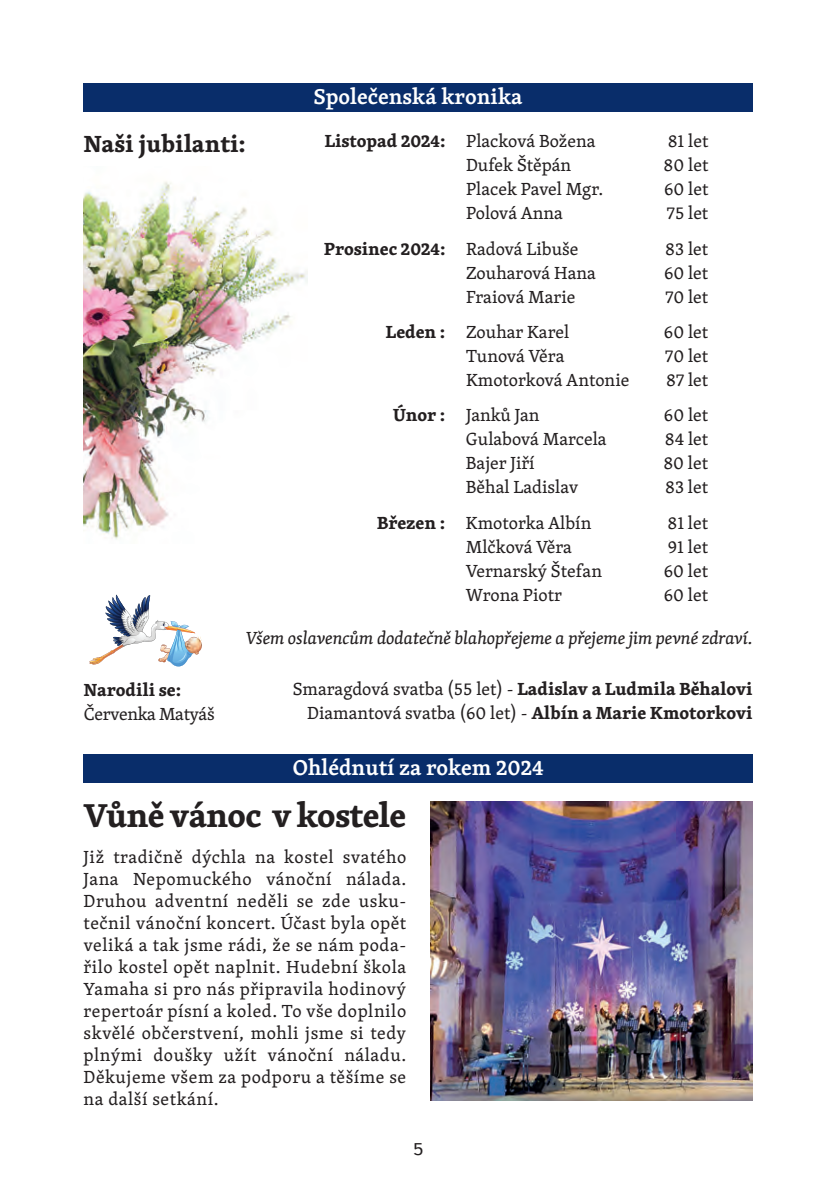
<style>
.page{position:relative;width:839px;height:1192px;background:#fff}
.page>*{position:absolute;margin:0;border:0;box-sizing:border-box;transform-origin:0 0}
.t1{font:700 34px "Skolar Latin";letter-spacing:-.02em;color:#231f20}
.t2{font:700 24px "Skolar Latin";color:#231f20}
.t3{font:600 22px "Skolar PE";color:#fff}
.t4{font:20px "Podkova";color:#231f20}
.t5{font:18px/22px "Skolar Latin";color:#231f20;text-align:right}
.t6{font:italic 18px "Skolar Latin";color:#231f20}
.t7{font:700 18px "Skolar Latin";color:#231f20}
.t8{font:18px "Skolar Latin";letter-spacing:-.02em;color:#231f20}
.s1{font-weight:700}
.s2{font-weight:400}
</style>
<div class="page">
<img style="left:89px;top:594px;width:110px;height:73px">
<img style="left:184px;top:636px;width:18px;height:17px">
<img style="left:84px;top:181px;width:224px;height:358px">
<div style="left:84px;top:84px;width:669px;height:28px;background:#092d6a"></div>
<div style="left:84px;top:754px;width:669px;height:28px;background:#092d6a"></div>
<img style="left:430px;top:801px;width:323px;height:299px">
<h2 class="t2" style="left:84px;top:124px;width:163px">Naši jubilanti:</h2>
<p class="t3" style="left:314px;top:80px;width:210px">Společenská kronika</p>
<p class="t5" style="left:324px;top:130px;width:272px"><span class="s1">Listopad 2024:</span> Placková Božena</p>
<p class="t5" style="left:667px;top:130px;width:42px">81 let</p>
<p class="t5" style="left:466px;top:154px;width:107px">Dufek Štěpán</p>
<p class="t5" style="left:663px;top:154px;width:46px">80 let</p>
<p class="t5" style="left:466px;top:178px;width:138px">Placek Pavel Mgr.</p>
<p class="t5" style="left:664px;top:178px;width:46px">60 let</p>
<p class="t5" style="left:466px;top:202px;width:98px">Polová Anna</p>
<p class="t5" style="left:667px;top:202px;width:43px">75 let</p>
<p class="t7" style="left:324px;top:234px;width:256px">Prosinec 2024: <span class="s2">Radová Libuše</span></p>
<p class="t5" style="left:665px;top:237px;width:44px">83 let</p>
<p class="t5" style="left:466px;top:261px;width:131px">Zouharová Hana</p>
<p class="t5" style="left:664px;top:261px;width:46px">60 let</p>
<p class="t5" style="left:466px;top:285px;width:111px">Fraiová Marie</p>
<p class="t5" style="left:665px;top:285px;width:44px">70 let</p>
<p class="t5" style="left:386px;top:320px;width:185px"><span class="s1">Leden :</span> Zouhar Karel</p>
<p class="t5" style="left:664px;top:320px;width:46px">60 let</p>
<p class="t5" style="left:466px;top:344px;width:100px">Tunová Věra</p>
<p class="t5" style="left:665px;top:344px;width:44px">70 let</p>
<p class="t5" style="left:466px;top:368px;width:165px">Kmotorková Antonie</p>
<p class="t5" style="left:666px;top:368px;width:43px">87 let</p>
<p class="t5" style="left:393px;top:404px;width:148px"><span class="s1">Únor :</span> Janků Jan</p>
<p class="t5" style="left:664px;top:404px;width:46px">60 let</p>
<p class="t5" style="left:466px;top:428px;width:142px">Gulabová Marcela</p>
<p class="t5" style="left:664px;top:428px;width:45px">84 let</p>
<p class="t5" style="left:466px;top:452px;width:70px">Bajer Jiří</p>
<p class="t5" style="left:663px;top:452px;width:46px">80 let</p>
<p class="t5" style="left:466px;top:476px;width:114px">Běhal Ladislav</p>
<p class="t5" style="left:665px;top:476px;width:44px">83 let</p>
<p class="t5" style="left:377px;top:511px;width:216px"><span class="s1">Březen :</span> Kmotorka Albín</p>
<p class="t5" style="left:667px;top:511px;width:42px">81 let</p>
<p class="t5" style="left:466px;top:535px;width:108px">Mlčková Věra</p>
<p class="t5" style="left:667px;top:535px;width:42px">91 let</p>
<p class="t5" style="left:466px;top:559px;width:138px">Vernarský Štefan</p>
<p class="t5" style="left:663px;top:559px;width:46px">60 let</p>
<p class="t5" style="left:466px;top:583px;width:97px">Wrona Piotr</p>
<p class="t5" style="left:663px;top:583px;width:46px">60 let</p>
<p class="t6" style="left:246px;top:624px;width:508px">Všem oslavencům dodatečně blahopřejeme a přejeme jim pevné zdraví.</p>
<p class="t5" style="left:293px;top:676px;width:461px;line-height:24px">Smaragdová svatba (55 let) - <span class="s1">Ladislav a Ludmila Běhalovi<br></span>Diamantová svatba (60 let) - <span class="s1">Albín a Marie Kmotorkovi</span></p>
<p class="t3" style="left:293px;top:750px;width:252px">Ohlédnutí za rokem 2024</p>
<h1 class="t1" style="left:84px;top:788px;width:324px">Vůně vánoc v kostele</h1>
<p class="t5" style="left:84px;top:845px;width:324px;text-align:justify">Již tradičně dýchla na kostel svatého Jana Nepomuckého vánoční nálada.<br>Druhou adventní neděli se zde usku&shy;tečnil vánoční koncert. Účast byla opět veliká a tak jsme rádi, že se nám poda&shy;řilo kostel opět naplnit. Hudební škola Yamaha si pro nás připravila hodinový repertoár písní a koled. To vše doplnilo skvělé občerstvení, mohli jsme si tedy plnými doušky užít vánoční náladu.<br>Děkujeme všem za podporu a těšíme se na další setkání.</p>
<p class="t7" style="left:84px;top:675px;width:99px">Narodili se:</p>
<p class="t8" style="left:84px;top:700px;width:132px">Červenka Matyáš</p>
<p class="t4" style="left:413px;top:1134px;width:12px">5</p>
</div>
